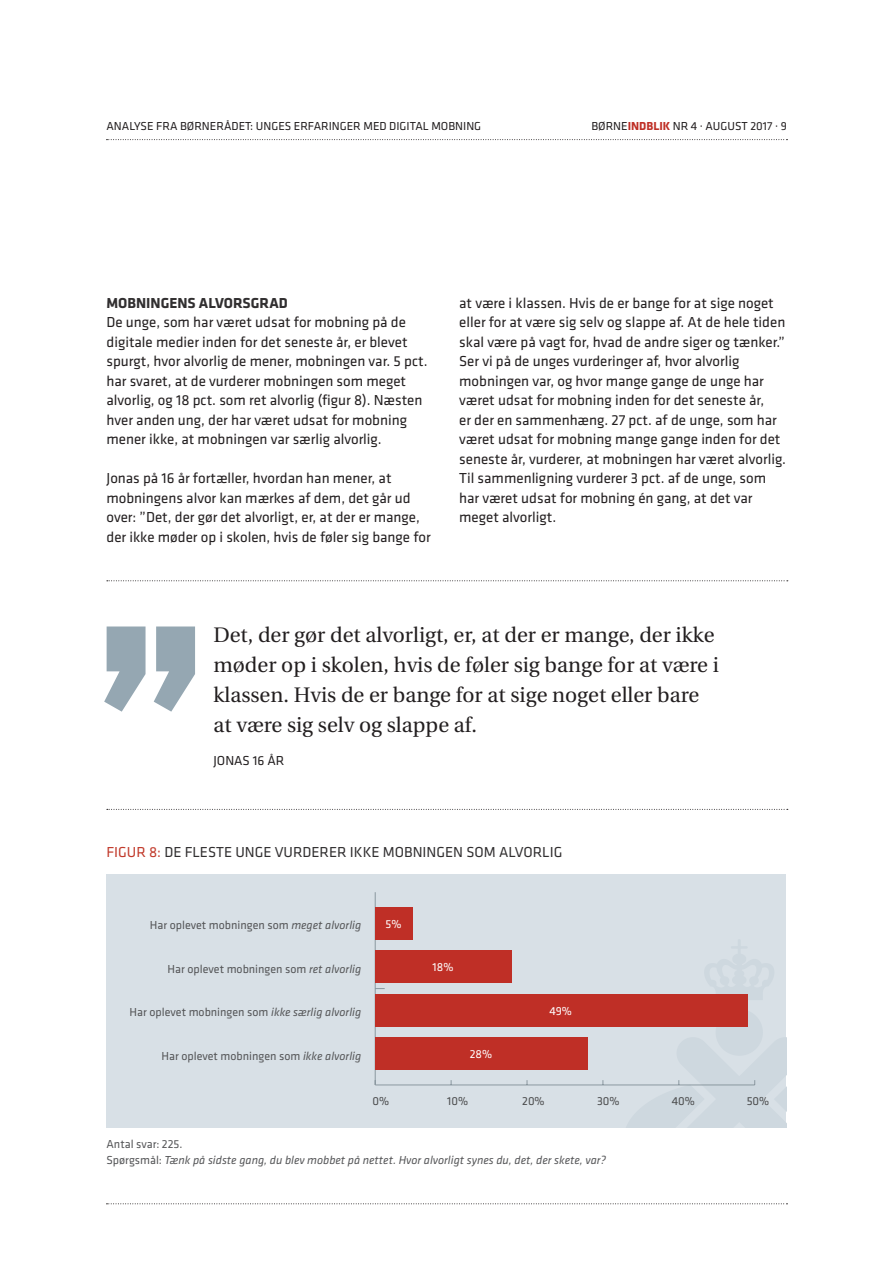
<style>
.page{position:relative;width:893px;height:1263px;background:#fff}
.page>*{position:absolute;margin:0;border:0;box-sizing:border-box;transform-origin:0 0}
.Citater{font:21px/30px "Utopia";color:#231f20}
.BR_Klavika_10_13{font:15px/19.5px "Klavika";color:#231f20}
.TABEL_RU{font:15px "Klavika";color:#312f30}
.MR_Klavika_Bold_10_1{font:700 15px "Klavika";color:#312f30}
.Citater-2{font:13.5px "Klavika";color:#231f20}
.TABEL_BR{font:12px "Klavika";color:#555658}
.TABEL_BR-2{font:italic 12px "Klavika";color:#555658}
.t1{font:12px "Klavika";color:#231f20}
.t2{font:12px "Klavika";color:#4b4c4d}
.TABEL_BR-3{font:12px "Klavika";color:#fff}
.s1{font-weight:700;color:#bf2f26}
.s2{color:#c13a2b}
.s3{font-style:italic}
.s4{font-style:normal}
</style>
<div class="page">
<svg style="left:106px;top:139px;width:681px;height:1px"></svg>
<svg style="left:106px;top:1203px;width:681px;height:1px"></svg>
<svg style="left:107px;top:809px;width:681px;height:1px"></svg>
<svg style="left:107px;top:580px;width:681px;height:1px"></svg>
<div style="left:106px;top:874px;width:680px;height:254px;background:#d8e0e6"></div>
<img style="left:607px;top:994px;width:149px;height:92px">
<svg style="left:104px;top:626px;width:91px;height:86px"></svg>
<hr style="left:375px;top:1084px;width:380px;height:1px;background:#8b98a0">
<hr style="left:375px;top:892px;width:1px;height:193px;background:#8b98a0">
<div style="left:375px;top:1037px;width:213px;height:33px;background:#bf2f26"></div>
<div style="left:375px;top:994px;width:372px;height:33px;background:#bf2f26"></div>
<div style="left:375px;top:951px;width:137px;height:32px;background:#bf2f26"></div>
<div style="left:375px;top:907px;width:38px;height:33px;background:#bf2f26"></div>
<p class="t1" style="left:106px;top:119px;width:376px">ANALYSE FRA BØRNERÅDET: UNGES ERFARINGER MED DIGITAL MOBNING</p>
<p class="t1" style="left:591px;top:119px;width:197px">BØRNE<span class="s1">INDBLIK</span> NR 4 · AUGUST 2017 · 9</p>
<p class="MR_Klavika_Bold_10_1" style="left:106px;top:294px;width:183px">MOBNINGENS ALVORSGRAD</p>
<p class="BR_Klavika_10_13" style="left:106px;top:313px;width:323px">De unge, som har været udsat for mobning på de digitale medier inden for det seneste år, er blevet spurgt, hvor alvorlig de mener, mobningen var. 5 pct. har svaret, at de vurderer mobningen som meget alvorlig, og 18 pct. som ret alvorlig (figur 8). Næsten hver anden ung, der har været udsat for mobning mener ikke, at mobningen var særlig alvorlig.</p>
<p class="BR_Klavika_10_13" style="left:106px;top:469px;width:326px">Jonas på 16 år fortæller, hvordan han mener, at mobningens alvor kan mærkes af dem, det går ud over: ”Det, der gør det alvorligt, er, at der er mange, der ikke møder op i skolen, hvis de føler sig bange for</p>
<p class="BR_Klavika_10_13" style="left:459px;top:293px;width:328px">at være i klassen. Hvis de er bange for at sige noget eller for at være sig selv og slappe af. At de hele tiden skal være på vagt for, hvad de andre siger og tænker.”</p>
<p class="BR_Klavika_10_13" style="left:459px;top:352px;width:328px">Ser vi på de unges vurderinger af, hvor alvorlig mobningen var, og hvor mange gange de unge har været udsat for mobning inden for det seneste år,<br>er der en sammenhæng. 27 pct. af de unge, som har været udsat for mobning mange gange inden for det seneste år, vurderer, at mobningen har været alvorlig.<br>Til sammenligning vurderer 3 pct. af de unge, som har været udsat for mobning én gang, at det var meget alvorligt.</p>
<p class="Citater" style="left:213px;top:620px;width:507px">Det, der gør det alvorligt, er, at der er mange, der ikke møder op i skolen, hvis de føler sig bange for at være i klassen. Hvis de er bange for at sige noget eller bare at være sig selv og slappe af.</p>
<p class="Citater-2" style="left:213px;top:753px;width:72px">JONAS 16 ÅR</p>
<p class="TABEL_RU" style="left:106px;top:843px;width:457px"><span class="s2">FIGUR 8:</span> DE FLESTE UNGE VURDERER IKKE MOBNINGEN SOM ALVORLIG</p>
<p class="TABEL_BR" style="left:150px;top:918px;width:213px">Har oplevet mobningen som <span class="s3">meget alvorlig</span></p>
<p class="TABEL_BR" style="left:168px;top:962px;width:195px">Har oplevet mobningen som <span class="s3">ret alvorlig</span></p>
<p class="TABEL_BR" style="left:130px;top:1005px;width:233px">Har oplevet mobningen som <span class="s3">ikke særlig alvorlig</span></p>
<p class="TABEL_BR" style="left:162px;top:1049px;width:201px">Har oplevet mobningen som <span class="s3">ikke alvorlig</span></p>
<p class="TABEL_BR-3" style="left:385px;top:917px;width:18px">5%</p>
<p class="TABEL_BR-3" style="left:433px;top:961px;width:22px">18%</p>
<p class="TABEL_BR-3" style="left:470px;top:1047px;width:24px">28%</p>
<p class="TABEL_BR-3" style="left:549px;top:1004px;width:24px">49%</p>
<p class="t2" style="left:372px;top:1095px;width:18px">0%</p>
<p class="t2" style="left:447px;top:1095px;width:22px">10%</p>
<p class="t2" style="left:522px;top:1095px;width:24px">20%</p>
<p class="t2" style="left:597px;top:1095px;width:24px">30%</p>
<p class="t2" style="left:672px;top:1095px;width:25px">40%</p>
<p class="t2" style="left:747px;top:1095px;width:24px">50%</p>
<p class="TABEL_BR" style="left:106px;top:1137px;width:78px">Antal svar: 225.</p>
<p class="TABEL_BR-2" style="left:106px;top:1154px;width:501px"><span class="s4">Spørgsmål:</span> Tænk på sidste gang, du blev mobbet på nettet. Hvor alvorligt synes du, det, der skete, var?</p>
</div>
